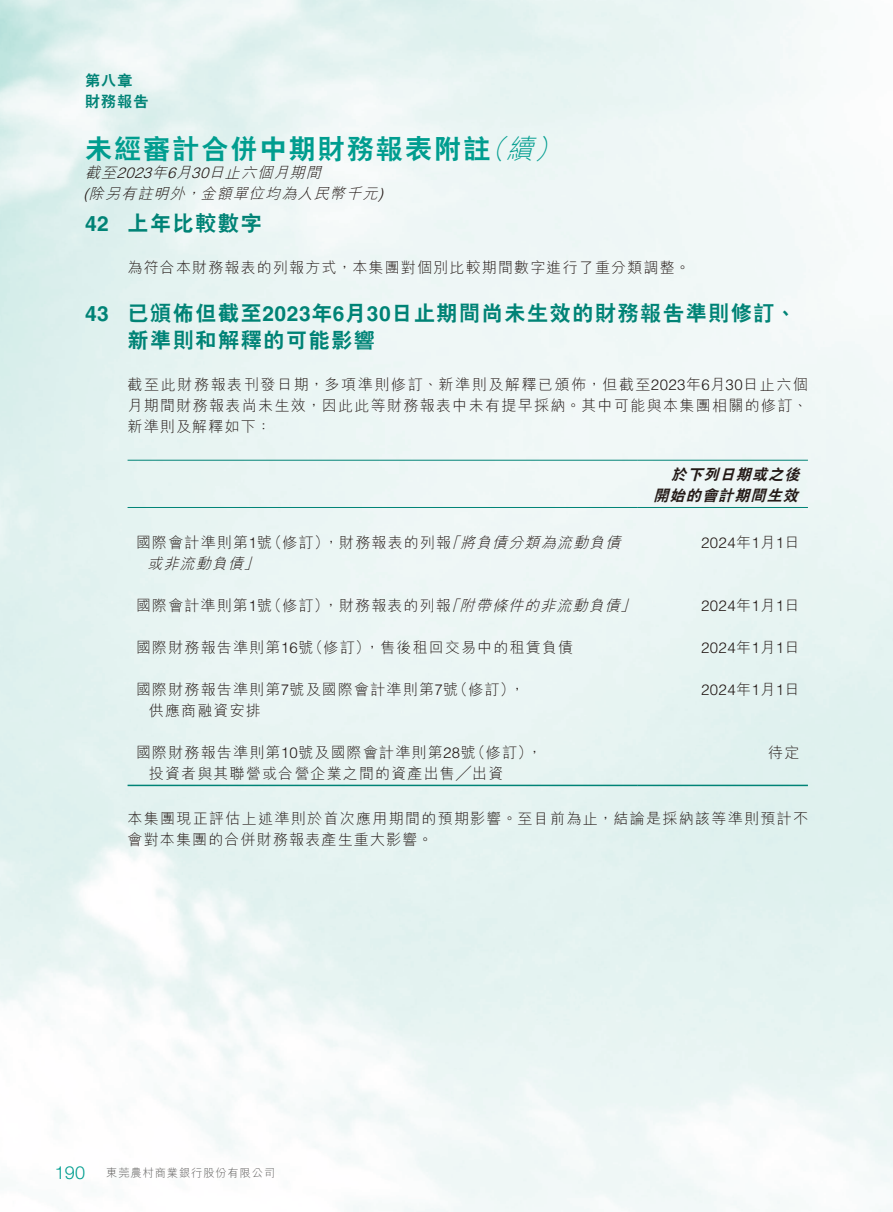
<style>
.page{position:relative;width:893px;height:1212px;background:#fff}
.page>*{position:absolute;margin:0;border:0;box-sizing:border-box;transform-origin:0 0}
.t1{font:800 27px "C Hei 2 HK";letter-spacing:.08em;color:#009d8f}
.t2{font:800 21px/27px "C Hei 2 HK";letter-spacing:.08em;color:#008376}
.t3{font:300 15px/21px "M Hei HK";letter-spacing:.08em;color:#231916}
.t4{font:italic 300 15px/21px "M Hei HK";color:#231916}
.t5{font:300 15px "Helvetica LT Std";letter-spacing:.03em;color:#231916}
.t6{font:italic 800 15px/21px "C Hei 2 HK";color:#231916;text-align:right}
.t7{font:800 15px/21px "C Hei 2 HK";letter-spacing:.08em;color:#008376}
.t8{font:300 11.25px "M Hei HK";letter-spacing:.08em;color:#595857}
.s1{font-family:"M Hei HK";font-weight:300;font-style:italic}
.s2{font-family:"Helvetica LT Std"}
.s3{font-family:"Helvetica LT Std";font-weight:700}
.s4{font-style:italic}
.s5{font-family:"M Hei HK"}
.s6{font-family:"Helvetica Neue LT Std";font-size:18px;color:#009d8f}
</style>
<div class="page">
<hr style="left:128px;top:460px;width:510px;height:1px;background:#008376">
<hr style="left:638px;top:460px;width:170px;height:1px;background:#008376">
<hr style="left:128px;top:507px;width:510px;height:1px;background:#008376">
<hr style="left:638px;top:507px;width:170px;height:1px;background:#008376">
<hr style="left:128px;top:785px;width:510px;height:1px;background:#008376">
<hr style="left:638px;top:785px;width:170px;height:1px;background:#008376">
<p class="t7" style="left:85px;top:69px;width:65px">第八章財務報告</p>
<h1 class="t1" style="left:85px;top:135px;width:484px">未經審計合併中期財務報表附註<span class="s1">（續）</span></h1>
<p class="t4" style="left:84px;top:162px;width:306px">截至<span class="s2">2023</span>年<span class="s2">6</span>月<span class="s2">30</span>日止六個月期間<br><span class="s2">(</span>除另有註明外，金額單位均為人民幣千元<span class="s2">)</span></p>
<h2 class="t2" style="left:85px;top:210px;width:178px"><span class="s3">42</span> 上年比較數字</h2>
<p class="t3" style="left:128px;top:257px;width:564px">為符合本財務報表的列報方式，本集團對個別比較期間數字進行了重分類調整。</p>
<h2 class="t2" style="left:128px;top:300px;width:670px;text-indent:-43px"><span class="s3">43</span> 已頒佈但截至<span class="s3">2023</span>年<span class="s3">6</span>月<span class="s3">30</span>日止期間尚未生效的財務報告準則修訂、新準則和解釋的可能影響</h2>
<p class="t3" style="left:128px;top:374px;width:682px;text-align:justify">截至此財務報表刊發日期，多項準則修訂、新準則及解釋已頒佈，但截至<span class="s2">2023</span>年<span class="s2">6</span>月<span class="s2">30</span>日止六個月期間財務報表尚未生效，因此此等財務報表中未有提早採納。其中可能與本集團相關的修訂、新準則及解釋如下：</p>
<p class="t6" style="left:653px;top:463px;width:151px">於下列日期或之後開始的會計期間生效</p>
<p class="t3" style="left:147px;top:532px;width:479px;text-indent:-11px">國際會計準則第<span class="s2">1</span>號（修訂），財務報表的列報<span class="s4">「將負債分類為流動負債或非流動負債」</span></p>
<p class="t5" style="left:701px;top:533px;width:100px">2024<span class="s5">年</span>1<span class="s5">月</span>1<span class="s5">日</span></p>
<p class="t3" style="left:136px;top:595px;width:505px">國際會計準則第<span class="s2">1</span>號（修訂），財務報表的列報<span class="s4">「附帶條件的非流動負債」</span></p>
<p class="t5" style="left:701px;top:596px;width:100px">2024<span class="s5">年</span>1<span class="s5">月</span>1<span class="s5">日</span></p>
<p class="t3" style="left:136px;top:637px;width:439px">國際財務報告準則第<span class="s2">16</span>號（修訂），售後租回交易中的租賃負債</p>
<p class="t5" style="left:701px;top:638px;width:100px">2024<span class="s5">年</span>1<span class="s5">月</span>1<span class="s5">日</span></p>
<p class="t3" style="left:149px;top:679px;width:377px;text-indent:-13px">國際財務報告準則第<span class="s2">7</span>號及國際會計準則第<span class="s2">7</span>號（修訂），供應商融資安排</p>
<p class="t5" style="left:701px;top:680px;width:100px">2024<span class="s5">年</span>1<span class="s5">月</span>1<span class="s5">日</span></p>
<p class="t3" style="left:149px;top:742px;width:395px;text-indent:-13px">國際財務報告準則第<span class="s2">10</span>號及國際會計準則第<span class="s2">28</span>號（修訂），投資者與其聯營或合營企業之間的資產出售╱出資</p>
<p class="t3" style="left:768px;top:742px;width:33px">待定</p>
<p class="t3" style="left:128px;top:808px;width:682px">本集團現正評估上述準則於首次應用期間的預期影響。至目前為止，結論是採納該等準則預計不會對本集團的合併財務報表產生重大影響。</p>
<p class="t8" style="left:55px;top:1167px;width:222px"><span class="s6">190</span> 東莞農村商業銀行股份有限公司</p>
</div>
